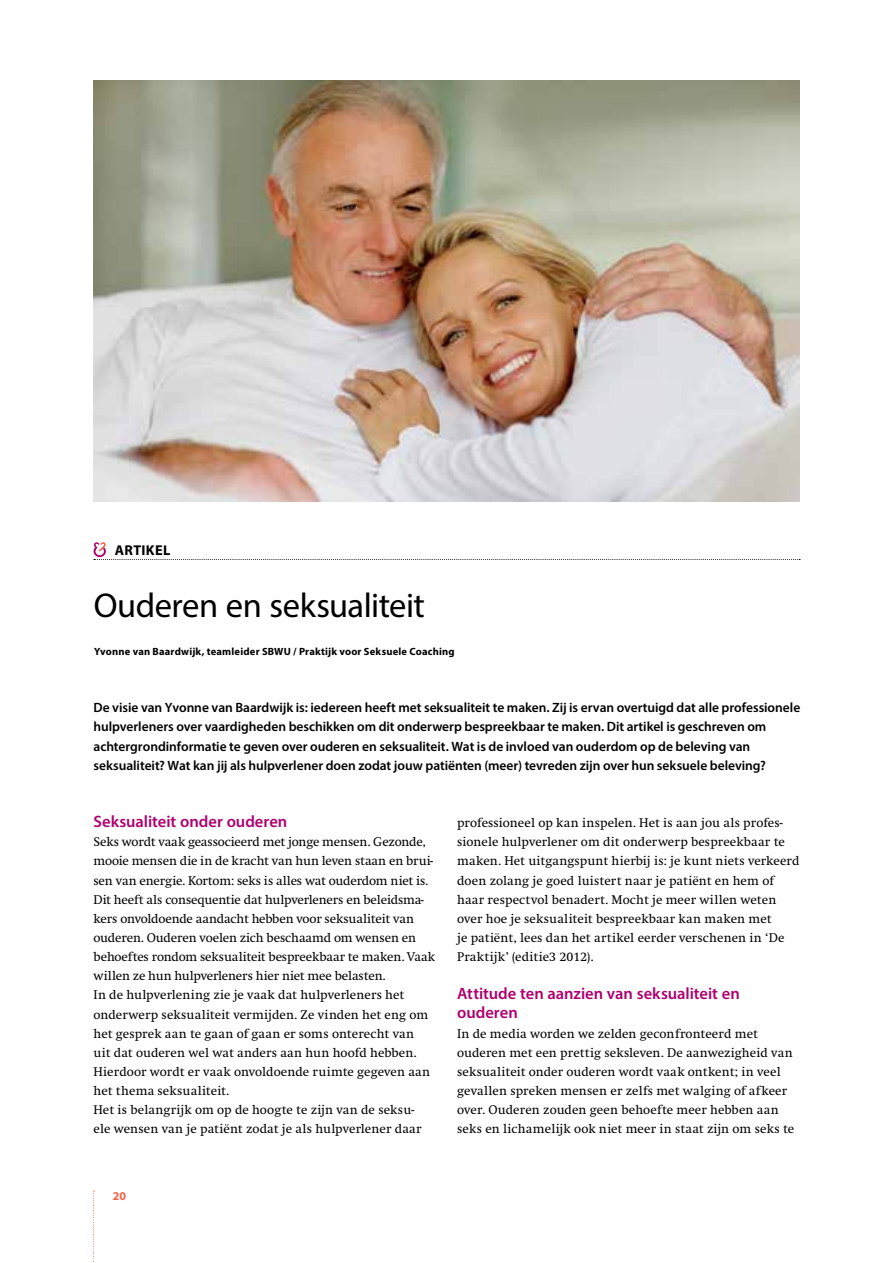
<style>
.page{position:relative;width:893px;height:1263px;background:#fff}
.page>*{position:absolute;margin:0;border:0;box-sizing:border-box;transform-origin:0 0}
.t1{font:34.5px "Myriad Pro";letter-spacing:-.015em;color:#000}
.t2{font:600 16.5px/19.2px "Myriad Pro";color:#ae006e}
.t3{font:700 14.25px "Myriad Pro";letter-spacing:.03em;color:#000}
.t4{font:600 13.5px/19.2px "Myriad Pro";letter-spacing:-.005em;color:#000}
.t5{font:13.2px/19.2px "Swift";color:#000}
.t6{font:700 12px "Myriad Pro";color:#f26649}
.t7{font:700 10.5px "Myriad Pro";letter-spacing:.02em;color:#000}
</style>
<div class="page">
<svg style="left:93px;top:1191px;width:2px;height:71px"></svg>
<svg style="left:94px;top:542px;width:706px;height:18px"></svg>
<img style="left:94px;top:81px;width:705px;height:421px">
<p class="t3" style="left:115px;top:541px;width:57px">ARTIKEL</p>
<h1 class="t1" style="left:94px;top:584px;width:333px">Ouderen en seksualiteit</h1>
<p class="t7" style="left:94px;top:644px;width:362px">Yvonne van Baardwijk, teamleider SBWU / Praktijk voor Seksuele Coaching</p>
<p class="t4" style="left:94px;top:698px;width:708px">De visie van Yvonne van Baardwijk is: iedereen heeft met seksualiteit te maken. Zij is ervan overtuigd dat alle professionele hulpverleners over vaardigheden beschikken om dit onderwerp bespreekbaar te maken. Dit artikel is geschreven om achtergrondinformatie te geven over ouderen en seksualiteit. Wat is de invloed van ouderdom op de beleving van seksualiteit? Wat kan jij als hulpverlener doen zodat jouw patiënten (meer) tevreden zijn over hun seksuele beleving?</p>
<p class="t2" style="left:94px;top:811px;width:195px">Seksualiteit onder ouderen</p>
<p class="t5" style="left:94px;top:832px;width:343px">Seks wordt vaak geassocieerd met jonge mensen. Gezonde, mooie mensen die in de kracht van hun leven staan en brui&shy;sen van energie. Kortom: seks is alles wat ouderdom niet is.<br>Dit heeft als consequentie dat hulpverleners en beleidsma&shy;kers onvoldoende aandacht hebben voor seksualiteit van ouderen. Ouderen voelen zich beschaamd om wensen en behoeftes rondom seksualiteit bespreekbaar te maken. Vaak willen ze hun hulpverleners hier niet mee belasten.<br>In de hulpverlening zie je vaak dat hulpverleners het onderwerp seksualiteit vermijden. Ze vinden het eng om het gesprek aan te gaan of gaan er soms onterecht van<br>uit dat ouderen wel wat anders aan hun hoofd hebben.<br>Hierdoor wordt er vaak onvoldoende ruimte gegeven aan het thema seksualiteit.<br>Het is belangrijk om op de hoogte te zijn van de seksu-<br>ele wensen van je patiënt zodat je als hulpverlener daar</p>
<p class="t5" style="left:457px;top:813px;width:344px">professioneel op kan inspelen. Het is aan jou als profes&shy;sionele hulpverlener om dit onderwerp bespreekbaar te maken. Het uitgangspunt hierbij is: je kunt niets verkeerd doen zolang je goed luistert naar je patiënt en hem of haar respectvol benadert. Mocht je meer willen weten over hoe je seksualiteit bespreekbaar kan maken met<br>je patiënt, lees dan het artikel eerder verschenen in ‘De Praktijk’ (editie3 2012).</p>
<p class="t2" style="left:457px;top:984px;width:284px">Attitude ten aanzien van seksualiteit en ouderen</p>
<p class="t5" style="left:457px;top:1024px;width:339px">In de media worden we zelden geconfronteerd met ouderen met een prettig seksleven. De aanwezigheid van seksualiteit onder ouderen wordt vaak ontkent; in veel gevallen spreken mensen er zelfs met walging of afkeer over. Ouderen zouden geen behoefte meer hebben aan seks en lichamelijk ook niet meer in staat zijn om seks te</p>
<p class="t6" style="left:113px;top:1188px;width:15px">20</p>
</div>
